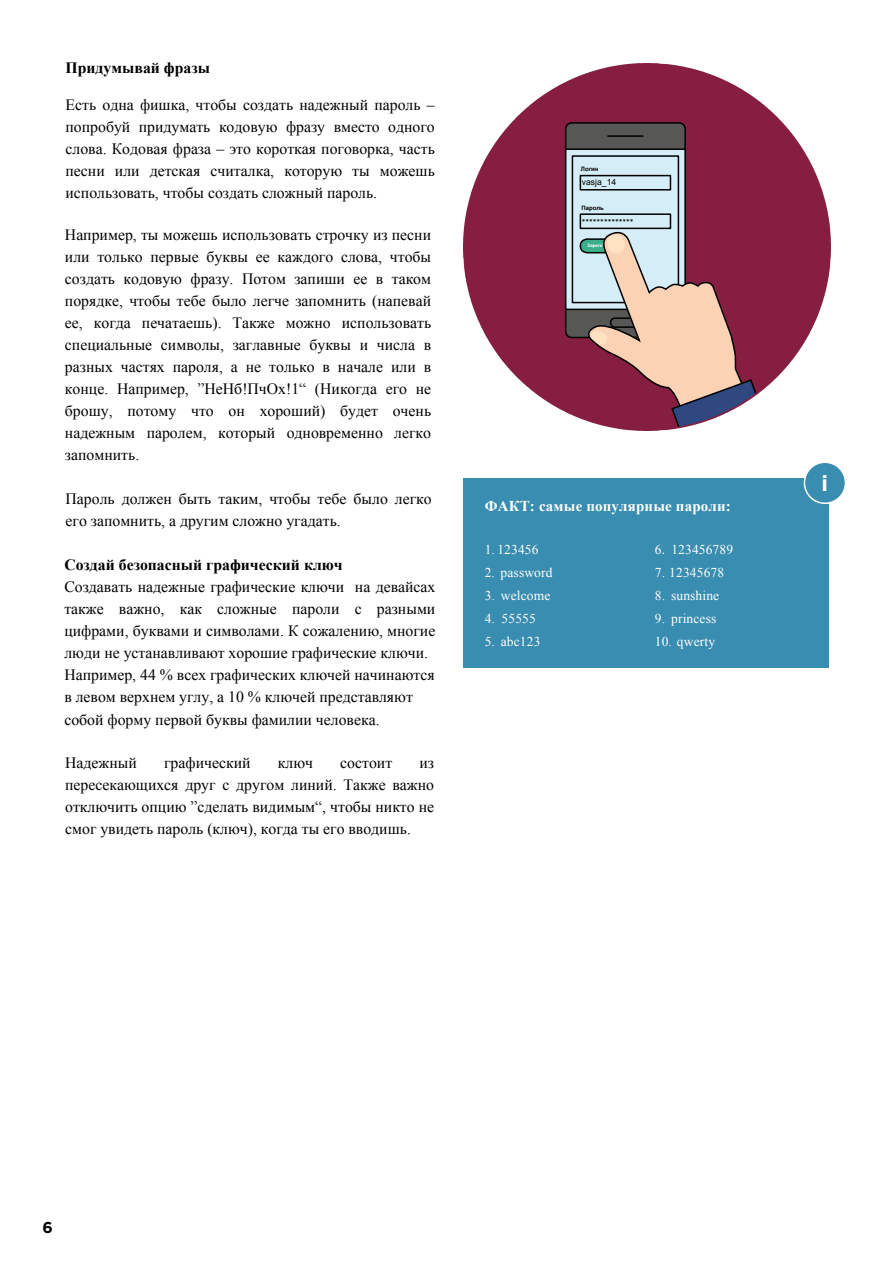
<style>
.page{position:relative;width:893px;height:1263px;background:#fff}
.page>*{position:absolute;margin:0;border:0;box-sizing:border-box;transform-origin:0 0}
.t1{font:700 21.75px "Gotham";color:#fff}
.t2{font:15.75px/22px "Times New Roman";color:#000;text-align:justify}
.t3{font:700 15.75px "Times New Roman";color:#000}
.t4{font:700 15.75px "Gotham";color:#000}
.t5{font:700 15px "Times New Roman";letter-spacing:.01em;color:#fff}
.t6{font:13.5px "Times New Roman";letter-spacing:.01em;color:#fff}
.t7{font:500 8.55px "Gotham";color:#000}
.t8{font:8.55px "Arial";color:#000}
.t9{font:700 6px "Arial";color:#000}
.t10{font:700 4.5px "Arial";color:#fff}
.s1{font-family:"Gotham"}
</style>
<div class="page">
<img style="left:463px;top:64px;width:368px;height:367px">
<div style="left:463px;top:478px;width:366px;height:190px;background:#398db0"></div>
<div style="left:804px;top:462px;width:41px;height:41px;background:#398db0;border-radius:50%"></div>
<div style="left:804px;top:461px;width:42px;height:43px;border:2px solid #fff;border-radius:50%"></div>
<div style="left:566px;top:123px;width:119px;height:214px;background:#575756;border-radius:6px"></div>
<div style="left:565px;top:122px;width:121px;height:216px;border:2px solid #000;border-radius:6px"></div>
<div style="left:566px;top:149px;width:119px;height:160px;background:#d4edf7"></div>
<div style="left:565px;top:148px;width:121px;height:162px;border:2px solid #000"></div>
<div style="left:572px;top:155px;width:107px;height:148px;border:2px solid #000"></div>
<svg style="left:579px;top:135px;width:199px;height:294px"></svg>
<p class="t3" style="left:66px;top:57px;width:146px">Придумывай фразы</p>
<p class="t2" style="left:66px;top:94px;width:371px">Есть одна фишка, чтобы создать надежный пароль – попробуй придумать кодовую фразу вместо одного слова. Кодовая фраза – это короткая поговорка, часть песни или детская считалка, которую ты можешь использовать, чтобы создать сложный пароль.</p>
<p class="t2" style="left:65px;top:223px;width:368px">Например, ты можешь использовать строчку из песни или только первые буквы ее каждого слова, чтобы создать кодовую фразу. Потом запиши ее в таком порядке, чтобы тебе было легче запомнить (напевай ее, когда печатаешь). Также можно использовать специальные символы, заглавные буквы и числа в разных частях пароля, а не только в начале или в конце. Например, ”НеНб!ПчОх!1“ (Никогда его не брошу, потому что он хороший) будет очень надежным паролем, который одновременно легко запомнить.</p>
<p class="t2" style="left:66px;top:487px;width:368px">Пароль должен быть таким, чтобы тебе было легко его запомнить, а другим сложно угадать.</p>
<p class="t3" style="left:64px;top:553px;width:280px">Создай безопасный графический ключ</p>
<p class="t2" style="left:64px;top:575px;width:372px;text-align:left">Создавать надежные графические ключи на девайсах также важно, как сложные пароли с разными цифрами, буквами и символами. К сожалению, многие люди не устанавливают хорошие графические ключи.<br>Например, 44 % всех графических ключей начинаются в левом верхнем углу, а 10 % ключей представляют собой форму первой буквы фамилии человека.</p>
<p class="t2" style="left:65px;top:751px;width:73px">Надежный</p>
<p class="t2" style="left:164px;top:751px;width:88px">графический</p>
<p class="t2" style="left:278px;top:751px;width:37px">ключ</p>
<p class="t2" style="left:340px;top:751px;width:53px">состоит</p>
<p class="t2" style="left:65px;top:751px;width:370px;text-indent:354px">из пересекающихся друг с другом линий. Также важно отключить опцию ”сделать видимым“, чтобы никто не смог увидеть пароль (ключ), когда ты его вводишь.</p>
<p class="t9" style="left:581px;top:165px;width:19px">Логин</p>
<p class="t9" style="left:581px;top:204px;width:24px">Пароль</p>
<p class="t10" style="left:587px;top:243px;width:17px">Зареги</p>
<p class="t8" style="left:582px;top:176px;width:36px">vasja_14</p>
<p class="t7" style="left:582px;top:216px;width:53px">**************</p>
<p class="t5" style="left:485px;top:496px;width:248px">ФАКТ: самые популярные пароли:</p>
<p class="t6" style="left:485px;top:539px;width:55px">1. 123456</p>
<p class="t6" style="left:485px;top:563px;width:69px">2. password</p>
<p class="t6" style="left:485px;top:586px;width:67px">3. welcome</p>
<p class="t6" style="left:485px;top:609px;width:53px">4. 55555</p>
<p class="t6" style="left:485px;top:632px;width:57px">5. abc123</p>
<p class="t6" style="left:655px;top:539px;width:80px">6<span class="s1">.</span> 123456789</p>
<p class="t6" style="left:655px;top:563px;width:71px">7. 12345678</p>
<p class="t6" style="left:655px;top:586px;width:66px">8. sunshine</p>
<p class="t6" style="left:655px;top:609px;width:63px">9. princess</p>
<p class="t6" style="left:655px;top:632px;width:62px">10. qwerty</p>
<h1 class="t1" style="left:821px;top:469px;width:8px">i</h1>
<p class="t4" style="left:43px;top:1217px;width:12px">6</p>
</div>
